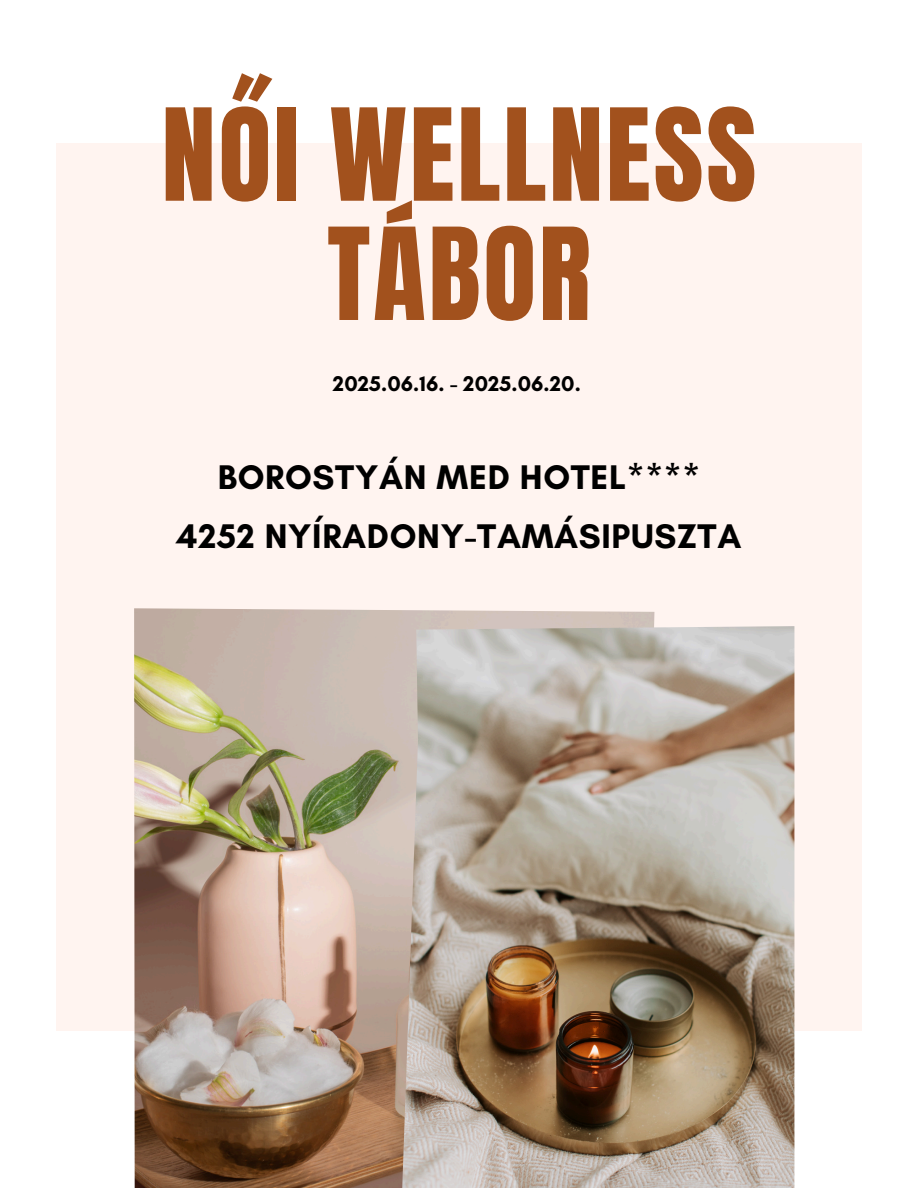
<style>
.page{position:relative;width:918px;height:1188px;background:#fff}
.page>*{position:absolute;margin:0;border:0;box-sizing:border-box;transform-origin:0 0}
.t1{font:108.75px/119.2px "Anton";letter-spacing:.025em;color:#a2511d;text-align:center}
.t2{font:700 34.8px "Glacial Indifference";letter-spacing:.02em;color:#000}
.t3{font:700 21.75px "Glacial Indifference";letter-spacing:.005em;color:#000}
</style>
<div class="page">
<div style="left:56px;top:144px;width:806px;height:887px;background:#fff4f0"></div>
<img style="left:134px;top:608px;width:520px;height:580px">
<img style="left:399px;top:626px;width:395px;height:562px">
<p class="t1" style="left:162px;top:97px;width:596px">NŐI WELLNESS<br>TÁBOR</p>
<p class="t3" style="left:333px;top:370px;width:249px">2025.06.16. - 2025.06.20.</p>
<h2 class="t2" style="left:218px;top:456px;width:484px">BOROSTYÁN MED HOTEL****</h2>
<p class="t2" style="left:177px;top:514px;width:566px">4252 NYÍRADONY-TAMÁSIPUSZTA</p>
</div>
